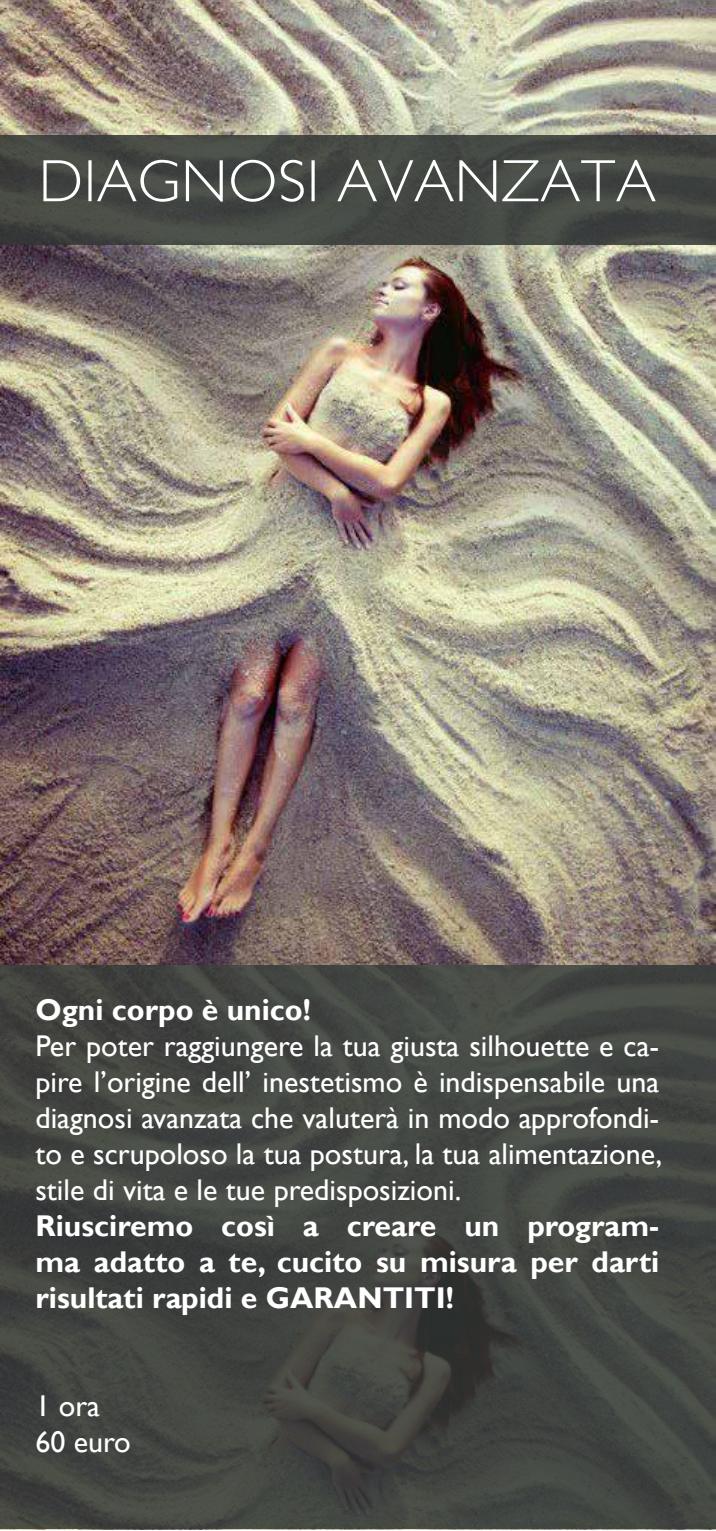
<style>
.page{position:relative;width:716px;height:1531px;background:#fff}
.page>*{position:absolute;margin:0;border:0;box-sizing:border-box;transform-origin:0 0}
.t1{font:300 60px "Gill Sans";letter-spacing:.01em;color:#fff}
.t2{font:30px/36px "Gill Sans";color:#fff;text-align:justify}
.t3{font:700 30px/36px "Gill Sans";color:#fff;text-align:justify}
</style>
<div class="page">
<img style="left:1px;top:0;width:714px;height:966px">
<img style="left:0;top:0;width:1px;height:969px">
<svg style="left:0;top:966px;width:716px;height:563px;background:#424541"></svg>
<div style="left:0;top:135px;width:716px;height:110px;background:#444843"></div>
<h1 class="t1" style="left:39px;top:147px;width:619px">DIAGNOSI AVANZATA</h1>
<p class="t3" style="left:35px;top:993px;width:277px">Ogni corpo è unico!</p>
<p class="t2" style="left:35px;top:1028px;width:628px">Per poter raggiungere la tua giusta silhouette e ca&shy;pire l’origine dell’ inestetismo è indispensabile una diagnosi avanzata che valuterà in modo approfondi&shy;to e scrupoloso la tua postura, la tua alimentazione, stile di vita e le tue predisposizioni.</p>
<p class="t3" style="left:35px;top:1209px;width:625px">Riusciremo così a creare un program&shy;ma adatto a te, cucito su misura per darti risultati rapidi e GARANTITI!</p>
<p class="t2" style="left:35px;top:1388px;width:97px">1 ora<br>60 euro</p>
</div>
